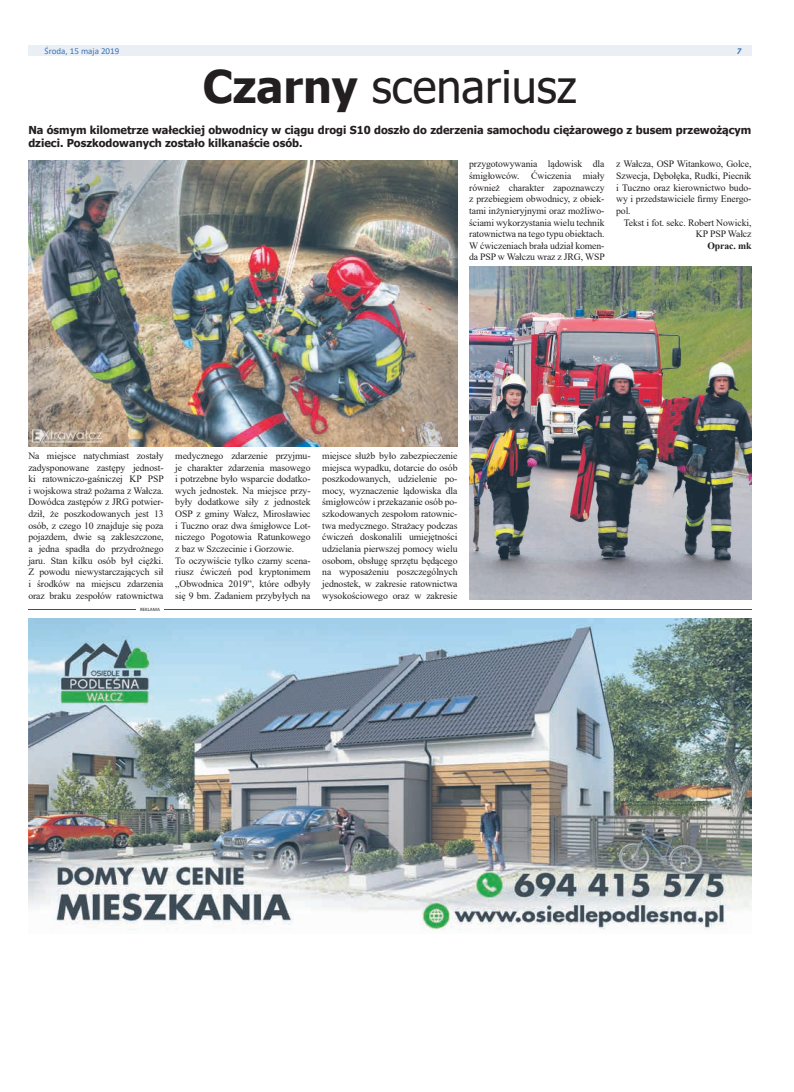
<style>
.page{position:relative;width:794px;height:1092px;background:#fff}
.page>*{position:absolute;margin:0;border:0;box-sizing:border-box;transform-origin:0 0}
.t1{font:45px "Tahoma";color:#231f20}
.t2{font:700 11px/13.2px "Tahoma";color:#231f20}
.t3{font:9.7px/11.6px "Times New Roman";letter-spacing:-.01em;color:#231f20;text-align:justify}
.t4{font:700 9.7px "Times New Roman";letter-spacing:-.01em;color:#231f20}
.t5{font:9px "Calibri";color:#3d72b6}
.t6{font:italic 700 9px "Calibri";color:#3d72b6}
.t7{font:5px "Calibri";color:#231f20}
.s1{font-weight:700}
</style>
<div class="page">
<div style="left:28px;top:45px;width:723px;height:11px;background:#eaeff5"></div>
<hr style="left:28px;top:609px;width:723px;height:1px;background:#a02540">
<img style="left:28px;top:618px;width:723px;height:313px">
<hr style="left:136px;top:607px;width:28px;height:4px;background:#fff">
<img style="left:469px;top:267px;width:282px;height:332px">
<img style="left:28px;top:160px;width:429px;height:286px">
<p class="t5" style="left:45px;top:44px;width:76px">Środa, 15 maja 2019</p>
<p class="t6" style="left:736px;top:44px;width:6px">7</p>
<h1 class="t1" style="left:203px;top:56px;width:375px"><span class="s1">Czarny</span> scenariusz</h1>
<p class="t2" style="left:28px;top:124px;width:724px">Na ósmym kilometrze wałeckiej obwodnicy w ciągu drogi S10 doszło do zderzenia samochodu ciężarowego z busem przewożącym dzieci. Poszkodowanych zostało kilkanaście osób.</p>
<p class="t3" style="left:469px;top:158px;width:137px">przygotowywania lądowisk dla śmigłowców. Ćwiczenia miały również charakter zapoznawczy z przebiegiem obwodnicy, z obiek&shy;tami inżynieryjnymi oraz możliwo&shy;ściami wykorzystania wielu technik ratownictwa na tego typu obiektach.<br>W ćwiczeniach brała udział komen&shy;da PSP w Wałczu wraz z JRG, WSP</p>
<p class="t3" style="left:616px;top:158px;width:137px">z Wałcza, OSP Witankowo, Golce, Szwecja, Dębołęka, Rudki, Piecnik i Tuczno oraz kierownictwo budo&shy;wy i przedstawiciele firmy Energo&shy;pol.</p>
<p class="t3" style="left:624px;top:216px;width:129px;text-align:right">Tekst i fot. sekc. Robert Nowicki,<br>KP PSP Wałcz</p>
<p class="t4" style="left:707px;top:238px;width:45px">Oprac. mk</p>
<p class="t3" style="left:28px;top:449px;width:137px">Na miejsce natychmiast zostały zadysponowane zastępy jednost&shy;ki ratowniczo-gaśniczej KP PSP i wojskowa straż pożarna z Wałcza.<br>Dowódca zastępów z JRG potwier&shy;dził, że poszkodowanych jest 13 osób, z czego 10 znajduje się poza pojazdem, dwie są zakleszczone, a jedna spadła do przydrożnego jaru. Stan kilku osób był ciężki.<br>Z powodu niewystarczających sił i środków na miejscu zdarzenia oraz braku zespołów ratownictwa</p>
<p class="t3" style="left:175px;top:449px;width:137px;text-align:left">medycznego zdarzenie przyjmu&shy;je charakter zdarzenia masowego i potrzebne było wsparcie dodatko&shy;wych jednostek. Na miejsce przy&shy;były dodatkowe siły z jednostek<br>OSP z gminy Wałcz, Mirosławiec i Tuczno oraz dwa śmigłowce Lot&shy;niczego Pogotowia Ratunkowego z baz w Szczecinie i Gorzowie.<br>To oczywiście tylko czarny scena&shy;riusz ćwiczeń pod kryptonimem „Obwodnica 2019”, które odbyły się 9 bm. Zadaniem przybyłych na</p>
<p class="t3" style="left:322px;top:449px;width:137px">miejsce służb było zabezpieczenie miejsca wypadku, dotarcie do osób poszkodowanych, udzielenie po&shy;mocy, wyznaczenie lądowiska dla śmigłowców i przekazanie osób po&shy;szkodowanych zespołom ratownic&shy;twa medycznego. Strażacy podczas ćwiczeń doskonalili umiejętności udzielania pierwszej pomocy wielu osobom, obsługę sprzętu będącego na wyposażeniu poszczególnych jednostek, w zakresie ratownictwa wysokościowego oraz w zakresie</p>
<p class="t7" style="left:140px;top:606px;width:21px">REKLAMA</p>
</div>
